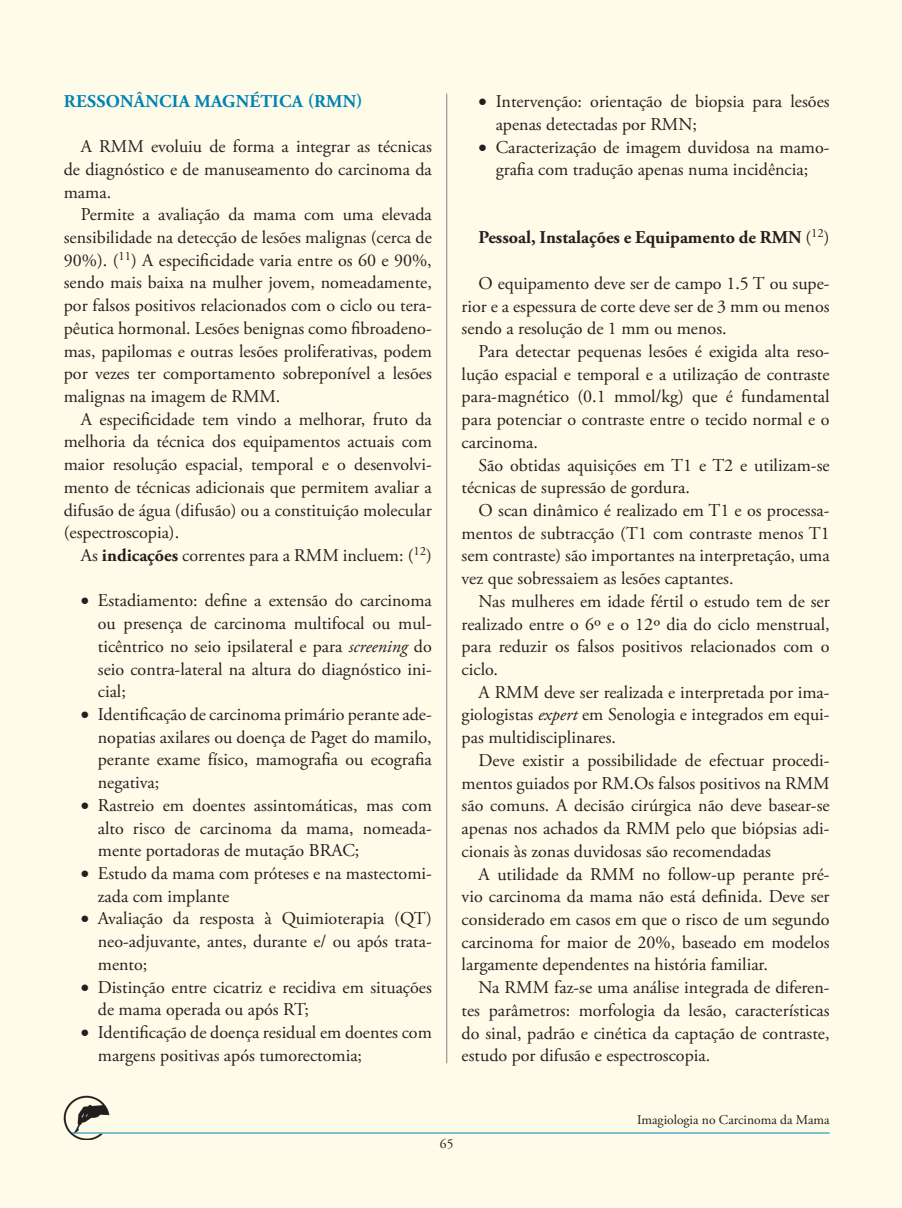
<style>
.page{position:relative;width:902px;height:1208px;background:#fff}
.page>*{position:absolute;margin:0;border:0;box-sizing:border-box;transform-origin:0 0}
.Texto_colunas{font:18px/22.6px "Adobe Garamond Pro";color:#231f20;text-align:justify}
.Texto_colunas-2{font:700 18px "Adobe Garamond Pro";color:#231f20}
.TITULOS{font:700 18px "Adobe Garamond Pro";letter-spacing:.015em;color:#0083b6}
.t1{font:13.5px "Adobe Garamond Pro";color:#231f20}
.s1{font-weight:700}
.s2{font-style:italic}
.s3{font-weight:400}
</style>
<div class="page">
<div style="left:0;top:0;width:901px;height:1208px;background:#fefbe8"></div>
<hr style="left:446px;top:94px;width:1px;height:969px;background:#808285">
<img style="left:64px;top:1095px;width:45px;height:45px">
<hr style="left:72px;top:1132px;width:757px;height:1px;background:#0083b6">
<hr style="left:64px;top:1148px;width:765px;height:1px;background:#fff">
<p class="TITULOS" style="left:64px;top:90px;width:300px">RESSONÂNCIA MAGNÉTICA (RMN)</p>
<p class="Texto_colunas" style="left:64px;top:136px;width:369px;text-indent:17px">A RMM evoluiu de forma a integrar as técnicas de diagnóstico e de manuseamento do carcinoma da mama.</p>
<p class="Texto_colunas" style="left:64px;top:204px;width:369px;text-indent:17px">Permite a avaliação da mama com uma elevada sensibilidade na detecção de lesões malignas (cerca de 90%). (<sup>11</sup>) A especificidade varia entre os 60 e 90%, sendo mais baixa na mulher jovem, nomeadamente, por falsos positivos relacionados com o ciclo ou tera&shy;pêutica hormonal. Lesões benignas como fibroadeno&shy;mas, papilomas e outras lesões proliferativas, podem por vezes ter comportamento sobreponível a lesões malignas na imagem de RMM.</p>
<p class="Texto_colunas" style="left:64px;top:408px;width:369px;text-indent:17px">A especificidade tem vindo a melhorar, fruto da melhoria da técnica dos equipamentos actuais com maior resolução espacial, temporal e o desenvolvi&shy;mento de técnicas adicionais que permitem avaliar a difusão de água (difusão) ou a constituição molecular (espectroscopia).</p>
<p class="Texto_colunas" style="left:81px;top:544px;width:352px">As <span class="s1">indicações</span> correntes para a RMM incluem: (<sup>12</sup>)</p>
<p class="Texto_colunas" style="left:98px;top:590px;width:335px;text-indent:-17px">• Estadiamento: define a extensão do carcinoma ou presença de carcinoma multifocal ou mul&shy;ticêntrico no seio ipsilateral e para <span class="s2">screening</span> do seio contra-lateral na altura do diagnóstico ini&shy;cial;</p>
<p class="Texto_colunas" style="left:98px;top:703px;width:335px;text-indent:-17px">• Identificação de carcinoma primário perante ade&shy;nopatias axilares ou doença de Paget do mamilo, perante exame físico, mamografia ou ecografia negativa;</p>
<p class="Texto_colunas" style="left:98px;top:794px;width:335px;text-indent:-17px">• Rastreio em doentes assintomáticas, mas com alto risco de carcinoma da mama, nomeada&shy;mente portadoras de mutação BRAC;</p>
<p class="Texto_colunas" style="left:98px;top:862px;width:335px;text-indent:-17px">• Estudo da mama com próteses e na mastectomi&shy;zada com implante</p>
<p class="Texto_colunas" style="left:98px;top:908px;width:335px;text-indent:-17px">• Avaliação da resposta à Quimioterapia (QT) neo-adjuvante, antes, durante e/ ou após trata&shy;mento;</p>
<p class="Texto_colunas" style="left:98px;top:976px;width:335px;text-indent:-17px">• Distinção entre cicatriz e recidiva em situações de mama operada ou após RT;</p>
<p class="Texto_colunas" style="left:98px;top:1021px;width:335px;text-indent:-17px">• Identificação de doença residual em doentes com margens positivas após tumorectomia;</p>
<p class="Texto_colunas" style="left:495px;top:91px;width:335px;text-indent:-17px">• Intervenção: orientação de biopsia para lesões apenas detectadas por RMN;</p>
<p class="Texto_colunas" style="left:478px;top:136px;width:352px;text-align:center">• Caracterização de imagem duvidosa na mamo&shy;grafia com tradução apenas numa incidência;</p>
<p class="Texto_colunas-2" style="left:478px;top:227px;width:352px">Pessoal, Instalações e Equipamento de RMN <span class="s3">(</span><sup>12</sup><span class="s3">)</span></p>
<p class="Texto_colunas" style="left:461px;top:272px;width:369px;text-indent:17px">O equipamento deve ser de campo 1.5 T ou supe&shy;rior e a espessura de corte deve ser de 3 mm ou menos sendo a resolução de 1 mm ou menos.</p>
<p class="Texto_colunas" style="left:461px;top:340px;width:369px;text-indent:17px">Para detectar pequenas lesões é exigida alta reso&shy;lução espacial e temporal e a utilização de contraste para-magnético (0.1 mmol/kg) que é fundamental para potenciar o contraste entre o tecido normal e o carcinoma.</p>
<p class="Texto_colunas" style="left:461px;top:454px;width:369px;text-indent:17px">São obtidas aquisições em T1 e T2 e utilizam-se técnicas de supressão de gordura.</p>
<p class="Texto_colunas" style="left:461px;top:499px;width:369px;text-indent:17px">O scan dinâmico é realizado em T1 e os processa&shy;mentos de subtracção (T1 com contraste menos T1 sem contraste) são importantes na interpretação, uma vez que sobressaiem as lesões captantes.</p>
<p class="Texto_colunas" style="left:461px;top:590px;width:369px;text-indent:17px">Nas mulheres em idade fértil o estudo tem de ser realizado entre o 6º e o 12º dia do ciclo menstrual, para reduzir os falsos positivos relacionados com o ciclo.</p>
<p class="Texto_colunas" style="left:461px;top:681px;width:369px;text-indent:17px">A RMM deve ser realizada e interpretada por ima&shy;giologistas <span class="s2">expert</span> em Senologia e integrados em equi&shy;pas multidisciplinares.</p>
<p class="Texto_colunas" style="left:461px;top:749px;width:369px;text-indent:17px">Deve existir a possibilidade de efectuar procedi&shy;mentos guiados por RM.Os falsos positivos na RMM são comuns. A decisão cirúrgica não deve basear-se apenas nos achados da RMM pelo que biópsias adi&shy;cionais às zonas duvidosas são recomendadas</p>
<p class="Texto_colunas" style="left:461px;top:863px;width:369px;text-indent:17px">A utilidade da RMM no follow-up perante pré&shy;vio carcinoma da mama não está definida. Deve ser considerado em casos em que o risco de um segundo carcinoma for maior de 20%, baseado em modelos largamente dependentes na história familiar.</p>
<p class="Texto_colunas" style="left:461px;top:976px;width:369px;text-indent:17px">Na RMM faz-se uma análise integrada de diferen&shy;tes parâmetros: morfologia da lesão, características do sinal, padrão e cinética da captação de contraste, estudo por difusão e espectroscopia.</p>
<p class="t1" style="left:440px;top:1135px;width:13px">66</p>
<p class="t1" style="left:637px;top:1111px;width:194px">Imagiologia no Carcinoma da Mama</p>
</div>
